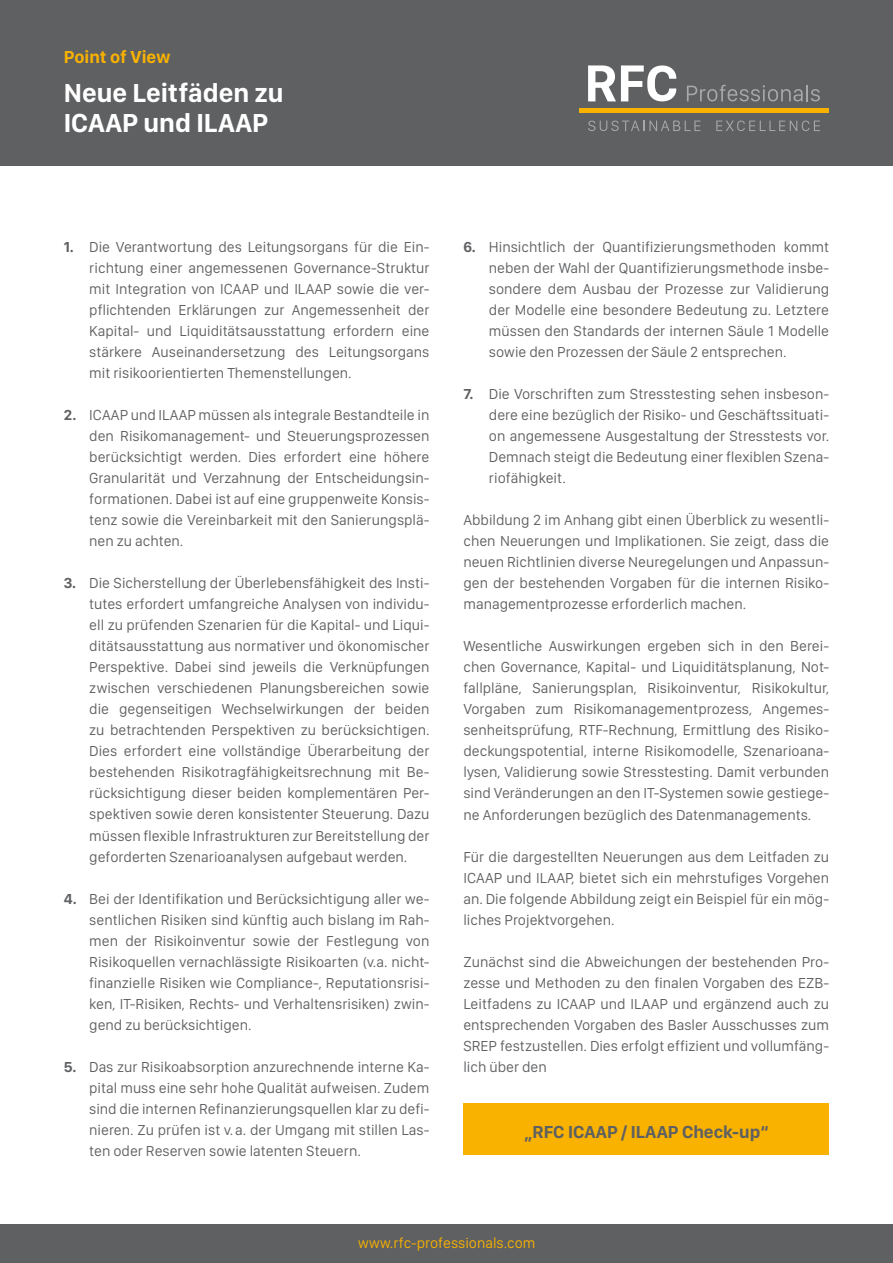
<style>
.page{position:relative;width:893px;height:1263px;background:#fff}
.page>*{position:absolute;margin:0;border:0;box-sizing:border-box;transform-origin:0 0}
.t1{font:700 27px/30px "San Francisco Display";color:#fff}
.t2{font:700 18px "San Francisco Display";color:#5f6062}
.t3{font:700 18px "San Francisco Display";color:#f9b200}
.t4{font:15px/21px "San Francisco Display";color:#5f6062;text-align:justify}
.t5{font:15px "San Francisco Display";color:#f9b200}
.s1{font-weight:700}
</style>
<div class="page">
<div style="left:0;top:0;width:893px;height:166px;background:#5f6062"></div>
<svg style="left:588px;top:121px;width:112px;height:10px"></svg>
<svg style="left:716px;top:121px;width:104px;height:10px"></svg>
<hr style="left:579px;top:109px;width:250px;height:4px;background:#f9b200">
<svg style="left:588px;top:65px;width:88px;height:36px"></svg>
<svg style="left:687px;top:85px;width:133px;height:16px"></svg>
<div style="left:0;top:1225px;width:893px;height:38px;background:#5f6062"></div>
<div style="left:463px;top:1104px;width:366px;height:51px;background:#f9b200"></div>
<p class="t3" style="left:64px;top:46px;width:108px">Point of View</p>
<h1 class="t1" style="left:64px;top:77px;width:221px">Neue Leitfäden zu<br>ICAAP und ILAAP</h1>
<p class="t4" style="left:89px;top:237px;width:342px;text-indent:-26px"><span class="s1">1.</span> Die Verantwortung des Leitungsorgans für die Ein&shy;richtung einer angemessenen Governance-Struktur mit Integration von ICAAP und ILAAP sowie die ver&shy;pflichtenden Erklärungen zur Angemessenheit der Kapital- und Liquiditätsausstattung erfordern eine stärkere Auseinandersetzung des Leitungsorgans mit risikoorientierten Themenstellungen.</p>
<p class="t4" style="left:89px;top:405px;width:342px;text-indent:-25px"><span class="s1">2.</span> ICAAP und ILAAP müssen als integrale Bestandteile in den Risikomanagement- und Steuerungsprozessen berücksichtigt werden. Dies erfordert eine höhere Granularität und Verzahnung der Entscheidungsin&shy;formationen. Dabei ist auf eine gruppenweite Konsis&shy;tenz sowie die Vereinbarkeit mit den Sanierungsplä&shy;nen zu achten.</p>
<p class="t4" style="left:89px;top:573px;width:342px;text-indent:-26px"><span class="s1">3.</span> Die Sicherstellung der Überlebensfähigkeit des Insti&shy;tutes erfordert umfangreiche Analysen von individu&shy;ell zu prüfenden Szenarien für die Kapital- und Liqui&shy;ditätsausstattung aus normativer und ökonomischer Perspektive. Dabei sind jeweils die Verknüpfungen zwischen verschiedenen Planungsbereichen sowie die gegenseitigen Wechselwirkungen der beiden zu betrachtenden Perspektiven zu berücksichtigen.<br>Dies erfordert eine vollständige Überarbeitung der bestehenden Risikotragfähigkeitsrechnung mit Be&shy;rücksichtigung dieser beiden komplementären Per&shy;spektiven sowie deren konsistenter Steuerung. Dazu müssen flexible Infrastrukturen zur Bereitstellung der geforderten Szenarioanalysen aufgebaut werden.</p>
<p class="t4" style="left:89px;top:888px;width:342px;text-indent:-25px"><span class="s1">4.</span> Bei der Identifikation und Berücksichtigung aller we&shy;sentlichen Risiken sind künftig auch bislang im Rah&shy;men der Risikoinventur sowie der Festlegung von Risikoquellen vernachlässigte Risikoarten (v.a. nicht&shy;finanzielle Risiken wie Compliance-, Reputationsrisi&shy;ken, IT-Risiken, Rechts- und Verhaltensrisiken) zwin&shy;gend zu berücksichtigen.</p>
<p class="t4" style="left:89px;top:1056px;width:342px;text-indent:-25px"><span class="s1">5.</span> Das zur Risikoabsorption anzurechnende interne Ka&shy;pital muss eine sehr hohe Qualität aufweisen. Zudem sind die internen Refinanzierungsquellen klar zu defi&shy;nieren. Zu prüfen ist v.a. der Umgang mit stillen Las&shy;ten oder Reserven sowie latenten Steuern.</p>
<p class="t4" style="left:489px;top:237px;width:342px;text-indent:-26px"><span class="s1">6.</span> Hinsichtlich der Quantifizierungsmethoden kommt neben der Wahl der Quantifizierungsmethode insbe&shy;sondere dem Ausbau der Prozesse zur Validierung der Modelle eine besondere Bedeutung zu. Letztere müssen den Standards der internen Säule 1 Modelle sowie den Prozessen der Säule 2 entsprechen.</p>
<p class="t4" style="left:489px;top:384px;width:342px;text-indent:-26px"><span class="s1">7.</span> Die Vorschriften zum Stresstesting sehen insbeson&shy;dere eine bezüglich der Risiko- und Geschäftssituati&shy;on angemessene Ausgestaltung der Stresstests vor.<br>Demnach steigt die Bedeutung einer flexiblen Szena&shy;riofähigkeit.</p>
<p class="t4" style="left:463px;top:510px;width:367px">Abbildung 2 im Anhang gibt einen Überblick zu wesentli&shy;chen Neuerungen und Implikationen. Sie zeigt, dass die neuen Richtlinien diverse Neuregelungen und Anpassun&shy;gen der bestehenden Vorgaben für die internen Risiko&shy;managementprozesse erforderlich machen.</p>
<p class="t4" style="left:463px;top:636px;width:367px">Wesentliche Auswirkungen ergeben sich in den Berei&shy;chen Governance, Kapital- und Liquiditätsplanung, Not&shy;fallpläne, Sanierungsplan, Risikoinventur, Risikokultur, Vorgaben zum Risikomanagementprozess, Angemes&shy;senheitsprüfung, RTF-Rechnung, Ermittlung des Risiko&shy;deckungspotential, interne Risikomodelle, Szenarioana&shy;lysen, Validierung sowie Stresstesting. Damit verbunden sind Veränderungen an den IT-Systemen sowie gestiege&shy;ne Anforderungen bezüglich des Datenmanagements.</p>
<p class="t4" style="left:463px;top:846px;width:367px">Für die dargestellten Neuerungen aus dem Leitfaden zu ICAAP und ILAAP, bietet sich ein mehrstufiges Vorgehen an. Die folgende Abbildung zeigt ein Beispiel für ein mög&shy;liches Projektvorgehen.</p>
<p class="t4" style="left:463px;top:951px;width:367px">Zunächst sind die Abweichungen der bestehenden Pro&shy;zesse und Methoden zu den finalen Vorgaben des EZB-Leitfadens zu ICAAP und ILAAP und ergänzend auch zu entsprechenden Vorgaben des Basler Ausschusses zum SREP festzustellen. Dies erfolgt effizient und vollumfäng&shy;lich über den</p>
<p class="t2" style="left:524px;top:1121px;width:246px">„RFC ICAAP / ILAAP Check-up“</p>
<p class="t5" style="left:358px;top:1233px;width:179px">www.rfc-professionals.com</p>
</div>
